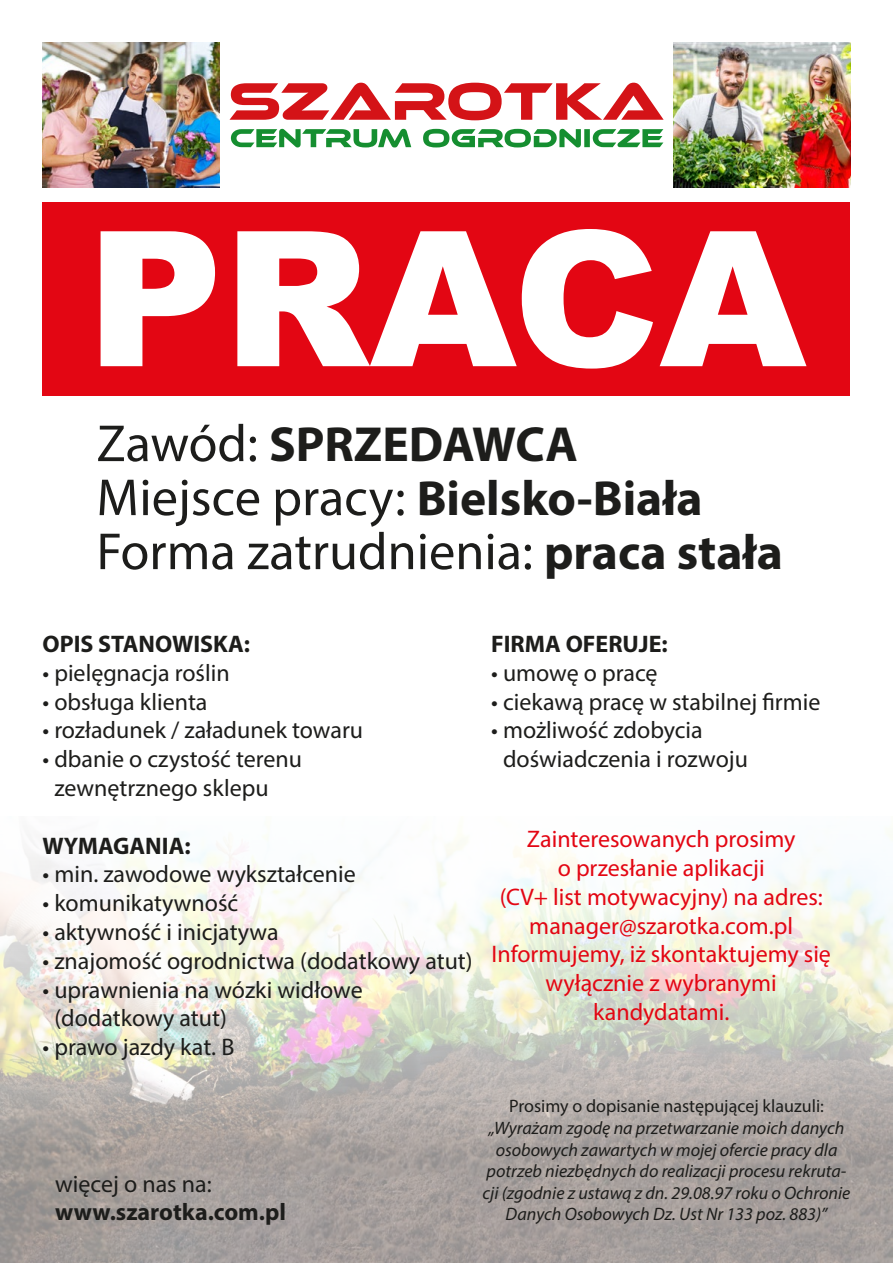
<style>
.page{position:relative;width:893px;height:1263px;background:#fff}
.page>*{position:absolute;margin:0;border:0;box-sizing:border-box;transform-origin:0 0}
.t1{font:900 188.4px "Arial";color:#fff}
.t2{font:52.5px/54px "Myriad Pro";color:#1d1d1b}
.t3{font:700 49.5px "Myriad Pro";color:#1d1d1b}
.t4{font:24px/28.8px "Myriad Pro";color:#1d1d1b}
.t5{font:24px/28.8px "Myriad Pro";color:#e30613;text-align:center}
.t6{font:700 24px "Myriad Pro";color:#1d1d1b}
.t7{font:italic 18px/21.6px "Myriad Pro";color:#1d1d1b;text-align:center}
.t8{font:18px "Myriad Pro";color:#1d1d1b}
.s1{font-weight:400;font-size:52.5px}
.s2{font-weight:700;font-size:49.5px}
</style>
<div class="page">
<img style="left:0;top:840px;width:893px;height:423px">
<div style="left:43px;top:202px;width:807px;height:193px;background:#e30613"></div>
<img style="left:43px;top:43px;width:177px;height:145px">
<svg style="left:230px;top:83px;width:434px;height:37px"></svg>
<svg style="left:231px;top:129px;width:432px;height:18px"></svg>
<img style="left:673px;top:43px;width:177px;height:145px">
<h1 class="t1" style="left:87px;top:162px;width:721px">PRACA</h1>
<h3 class="t3" style="left:97px;top:412px;width:483px"><span class="s1">Zawód:</span> SPRZEDAWCA</h3>
<h2 class="t2" style="left:97px;top:470px;width:688px">Miejsce pracy: <span class="s2">Bielsko-Biała<br></span>Forma zatrudnienia: <span class="s2">praca stała</span></h2>
<p class="t6" style="left:43px;top:628px;width:209px">OPIS STANOWISKA:</p>
<p class="t4" style="left:43px;top:658px;width:189px">• pielęgnacja roślin</p>
<p class="t4" style="left:43px;top:687px;width:166px">• obsługa klienta</p>
<p class="t4" style="left:43px;top:715px;width:322px">• rozładunek / załadunek towaru</p>
<p class="t4" style="left:54px;top:744px;width:249px;text-indent:-12px">• dbanie o czystość terenu zewnętrznego sklepu</p>
<p class="t6" style="left:43px;top:830px;width:150px">WYMAGANIA:</p>
<p class="t4" style="left:43px;top:859px;width:315px">• min. zawodowe wykształcenie</p>
<p class="t4" style="left:43px;top:888px;width:197px">• komunikatywność</p>
<p class="t4" style="left:43px;top:917px;width:238px">• aktywność i inicjatywa</p>
<p class="t4" style="left:43px;top:946px;width:432px">• znajomość ogrodnictwa (dodatkowy atut)</p>
<p class="t4" style="left:54px;top:975px;width:310px;text-indent:-12px">• uprawnienia na wózki widłowe (dodatkowy atut)</p>
<p class="t4" style="left:43px;top:1032px;width:193px">• prawo jazdy kat. B</p>
<p class="t6" style="left:491px;top:628px;width:178px">FIRMA OFERUJE:</p>
<p class="t4" style="left:491px;top:658px;width:168px">• umowę o pracę</p>
<p class="t4" style="left:491px;top:687px;width:331px">• ciekawą pracę w stabilnej firmie</p>
<p class="t4" style="left:503px;top:715px;width:246px;text-indent:-12px">• możliwość zdobycia doświadczenia i rozwoju</p>
<p class="t5" style="left:491px;top:824px;width:341px">Zainteresowanych prosimy<br>o przesłanie aplikacji<br>(CV+ list motywacyjny) na adres: manager@szarotka.com.pl<br>Informujemy, iż skontaktujemy się wyłącznie z wybranymi kandydatami.</p>
<p class="t4" style="left:55px;top:1169px;width:158px">więcej o nas na:</p>
<p class="t6" style="left:55px;top:1197px;width:232px">www.szarotka.com.pl</p>
<p class="t8" style="left:509px;top:1095px;width:316px">Prosimy o dopisanie następującej klauzuli:</p>
<p class="t7" style="left:483px;top:1117px;width:369px">„Wyrażam zgodę na przetwarzanie moich danych osobowych zawartych w mojej ofercie pracy dla potrzeb niezbędnych do realizacji procesu rekruta&shy;cji (zgodnie z ustawą z dn. 29.08.97 roku o Ochronie Danych Osobowych Dz. Ust Nr 133 poz. 883)”</p>
</div>
